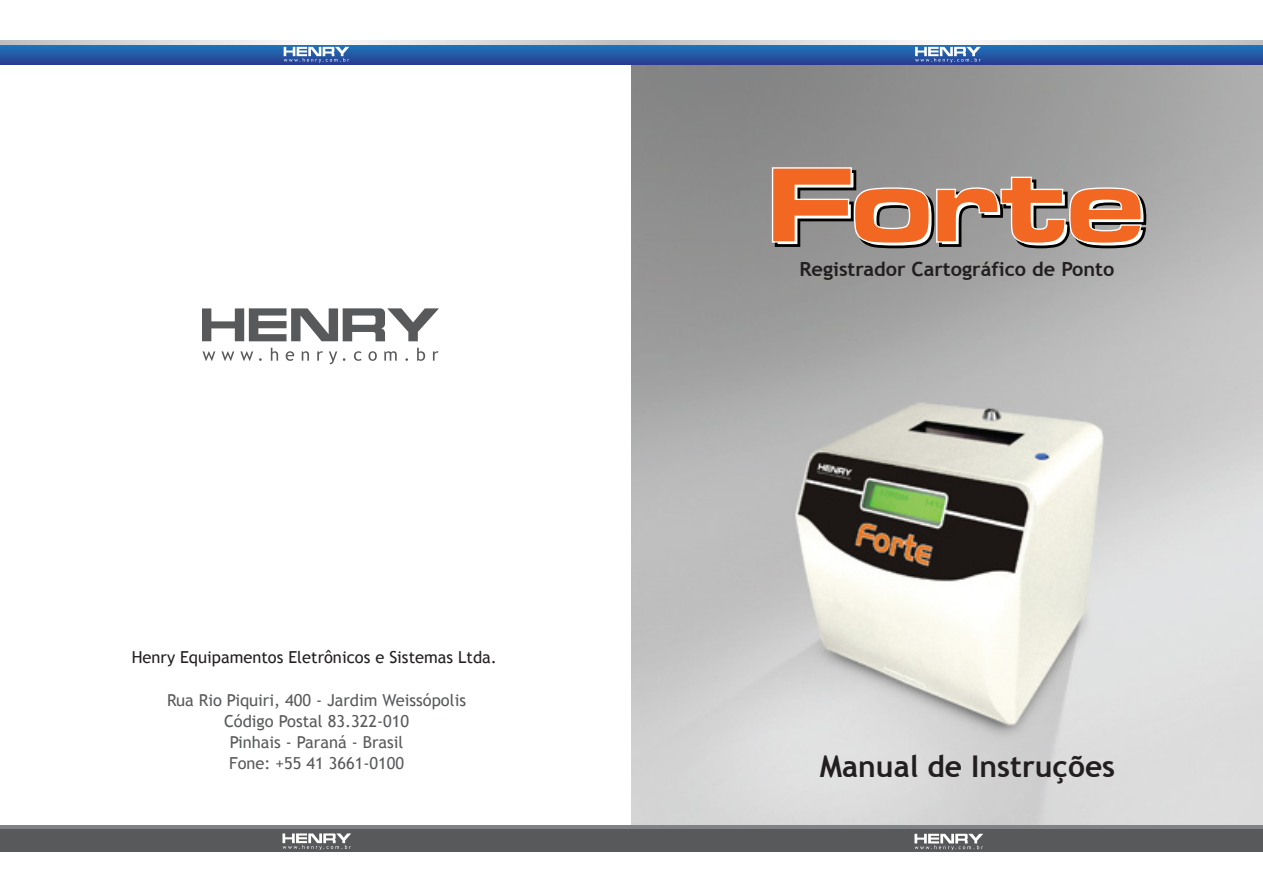
<style>
.page{position:relative;width:1263px;height:893px;background:#fff}
.page>*{position:absolute;margin:0;border:0;box-sizing:border-box;transform-origin:0 0}
.t1{font:700 30px "Trebuchet MS";color:#231f20}
.t2{font:700 19.5px "Trebuchet MS";color:#231f20}
.t3{font:16.5px/21px "Trebuchet MS";color:#58595b;text-align:center}
.t4{font:16.5px "Trebuchet MS";color:#231f20}
</style>
<div class="page">
<img style="left:631px;top:65px;width:632px;height:760px">
<svg style="left:202px;top:348px;width:236px;height:16px"></svg>
<svg style="left:202px;top:308px;width:237px;height:33px"></svg>
<svg style="left:771px;top:167px;width:377px;height:83px;background:#bc866a"></svg>
<div style="left:0;top:829px;width:1263px;height:23px;background:#58595b"></div>
<hr style="left:0;top:825px;width:1263px;height:4px;background:#808285">
<svg style="left:282px;top:833px;width:69px;height:17px"></svg>
<svg style="left:914px;top:834px;width:69px;height:16px"></svg>
<div style="left:0;top:45px;width:1263px;height:20px;background:linear-gradient(to bottom,#1e75b9,#293f93)"></div>
<svg style="left:354px;top:40px;width:278px;height:5px"></svg>
<svg style="left:0;top:40px;width:280px;height:5px"></svg>
<svg style="left:284px;top:47px;width:65px;height:16px"></svg>
<svg style="left:986px;top:40px;width:277px;height:5px"></svg>
<svg style="left:915px;top:47px;width:66px;height:16px"></svg>
<svg style="left:632px;top:40px;width:280px;height:5px"></svg>
<p class="t4" style="left:132px;top:648px;width:367px">Henry Equipamentos Eletrônicos e Sistemas Ltda.</p>
<p class="t3" style="left:167px;top:689px;width:301px">Rua Rio Piquiri, 400 - Jardim Weissópolis<br>Código Postal 83.322-010<br>Pinhais - Paraná - Brasil<br>Fone: +55 41 3661-0100</p>
<p class="t2" style="left:799px;top:257px;width:317px">Registrador Cartográfico de Ponto</p>
<h1 class="t1" style="left:820px;top:748px;width:297px">Manual de Instruções</h1>
</div>
